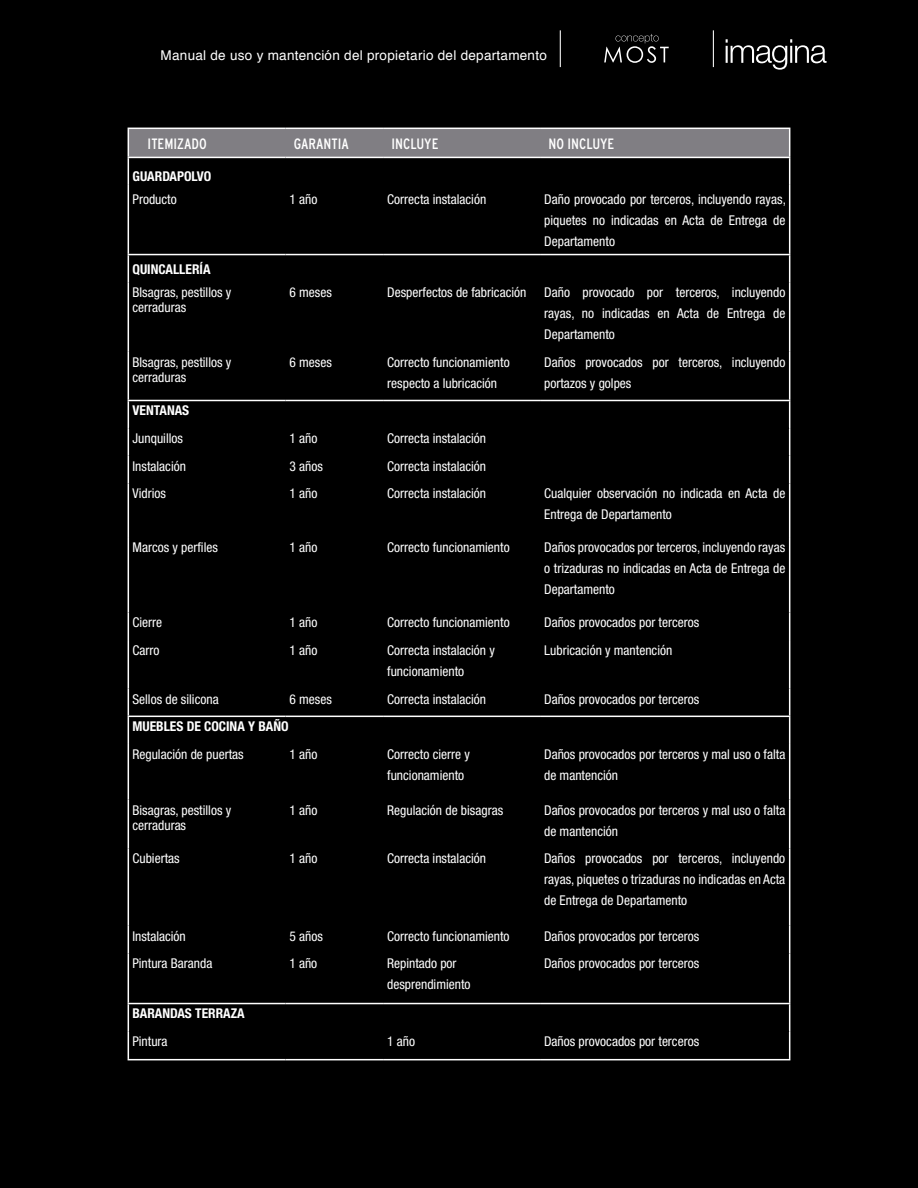
<style>
.page{position:relative;width:918px;height:1188px;background:#000}
.page>*{position:absolute;margin:0;border:0;box-sizing:border-box;transform-origin:0 0}
.t1{font:condensed 15px "Interstate";color:#fff}
.t2{font:condensed 13.5px/21px "Helvetica Neue";color:#fff}
.t3{font:700 condensed 13.5px "Helvetica Neue";color:#fff}
.t4{font:13.5px "Helvetica";letter-spacing:.02em;color:#fff}
</style>
<div class="page">
<svg style="left:726px;top:39px;width:101px;height:31px"></svg>
<hr style="left:713px;top:30px;width:1px;height:37px;background:#fff">
<hr style="left:560px;top:30px;width:1px;height:37px;background:#fff">
<svg style="left:604px;top:34px;width:65px;height:29px"></svg>
<hr style="left:789px;top:185px;width:1px;height:69px;background:#fff">
<svg style="left:128px;top:128px;width:662px;height:57px"></svg>
<hr style="left:128px;top:185px;width:1px;height:69px;background:#fff">
<hr style="left:128px;top:157px;width:157px;height:1px;background:#fff">
<hr style="left:285px;top:157px;width:98px;height:1px;background:#fff">
<hr style="left:383px;top:157px;width:157px;height:1px;background:#fff">
<hr style="left:540px;top:157px;width:250px;height:1px;background:#fff">
<hr style="left:128px;top:254px;width:157px;height:1px;background:#fff">
<svg style="left:128px;top:255px;width:1px;height:27px"></svg>
<hr style="left:285px;top:254px;width:98px;height:1px;background:#fff">
<hr style="left:383px;top:254px;width:157px;height:1px;background:#fff">
<hr style="left:540px;top:254px;width:250px;height:1px;background:#fff">
<svg style="left:789px;top:255px;width:1px;height:27px"></svg>
<hr style="left:128px;top:282px;width:1px;height:70px;background:#fff">
<hr style="left:789px;top:282px;width:1px;height:70px;background:#fff">
<hr style="left:128px;top:352px;width:1px;height:48px;background:#fff">
<hr style="left:789px;top:352px;width:1px;height:48px;background:#fff">
<hr style="left:128px;top:400px;width:157px;height:1px;background:#fff">
<hr style="left:285px;top:400px;width:98px;height:1px;background:#fff">
<hr style="left:383px;top:400px;width:157px;height:1px;background:#fff">
<hr style="left:540px;top:400px;width:250px;height:1px;background:#fff">
<svg style="left:128px;top:401px;width:1px;height:82px"></svg>
<svg style="left:789px;top:401px;width:1px;height:82px"></svg>
<hr style="left:128px;top:483px;width:1px;height:54px;background:#fff">
<hr style="left:789px;top:483px;width:1px;height:54px;background:#fff">
<hr style="left:128px;top:537px;width:1px;height:75px;background:#fff">
<hr style="left:789px;top:537px;width:1px;height:75px;background:#fff">
<svg style="left:128px;top:612px;width:1px;height:28px"></svg>
<svg style="left:789px;top:612px;width:1px;height:28px"></svg>
<hr style="left:128px;top:640px;width:1px;height:49px;background:#fff">
<hr style="left:789px;top:640px;width:1px;height:49px;background:#fff">
<hr style="left:128px;top:716px;width:157px;height:1px;background:#fff">
<svg style="left:128px;top:689px;width:1px;height:55px"></svg>
<hr style="left:285px;top:716px;width:98px;height:1px;background:#fff">
<hr style="left:383px;top:716px;width:157px;height:1px;background:#fff">
<hr style="left:540px;top:716px;width:250px;height:1px;background:#fff">
<svg style="left:789px;top:689px;width:1px;height:55px"></svg>
<hr style="left:128px;top:744px;width:1px;height:56px;background:#fff">
<hr style="left:789px;top:744px;width:1px;height:56px;background:#fff">
<hr style="left:128px;top:800px;width:1px;height:48px;background:#fff">
<hr style="left:789px;top:800px;width:1px;height:48px;background:#fff">
<hr style="left:128px;top:848px;width:1px;height:78px;background:#fff">
<hr style="left:789px;top:848px;width:1px;height:78px;background:#fff">
<svg style="left:128px;top:926px;width:1px;height:27px"></svg>
<svg style="left:789px;top:926px;width:1px;height:27px"></svg>
<hr style="left:128px;top:953px;width:1px;height:50px;background:#fff">
<hr style="left:789px;top:953px;width:1px;height:50px;background:#fff">
<svg style="left:128px;top:1004px;width:1px;height:55px"></svg>
<svg style="left:789px;top:1004px;width:1px;height:55px"></svg>
<hr style="left:128px;top:1003px;width:157px;height:1px;background:#fff">
<hr style="left:285px;top:1003px;width:98px;height:1px;background:#fff">
<hr style="left:383px;top:1003px;width:157px;height:1px;background:#fff">
<hr style="left:540px;top:1003px;width:250px;height:1px;background:#fff">
<hr style="left:128px;top:1059px;width:157px;height:1px;background:#fff">
<hr style="left:285px;top:1059px;width:98px;height:1px;background:#fff">
<hr style="left:383px;top:1059px;width:157px;height:1px;background:#fff">
<hr style="left:540px;top:1059px;width:250px;height:1px;background:#fff">
<p class="t4" style="left:161px;top:45px;width:388px">Manual de uso y mantención del propietario del departamento</p>
<p class="t1" style="left:148px;top:135px;width:61px">ITEMIZADO</p>
<p class="t1" style="left:294px;top:135px;width:57px">GARANTIA</p>
<p class="t1" style="left:392px;top:135px;width:48px">INCLUYE</p>
<p class="t1" style="left:549px;top:135px;width:67px">NO INCLUYE</p>
<p class="t3" style="left:133px;top:168px;width:80px">GUARDAPOLVO</p>
<p class="t2" style="left:133px;top:189px;width:46px">Producto</p>
<p class="t2" style="left:290px;top:189px;width:29px">1 año</p>
<p class="t2" style="left:387px;top:189px;width:100px">Correcta instalación</p>
<p class="t2" style="left:544px;top:189px;width:243px;text-align:justify">Daño provocado por terceros, incluyendo rayas, piquetes no indicadas en Acta de Entrega de Departamento</p>
<p class="t3" style="left:133px;top:261px;width:80px">QUINCALLERÍA</p>
<p class="t2" style="left:133px;top:285px;width:100px;line-height:15px">BIsagras, pestillos y cerraduras</p>
<p class="t2" style="left:290px;top:282px;width:44px">6 meses</p>
<p class="t2" style="left:387px;top:282px;width:141px">Desperfectos de fabricación</p>
<p class="t2" style="left:544px;top:282px;width:243px;text-align:justify">Daño provocado por terceros, incluyendo rayas, no indicadas en Acta de Entrega de Departamento</p>
<p class="t2" style="left:133px;top:354px;width:100px;line-height:15px">BIsagras, pestillos y cerraduras</p>
<p class="t2" style="left:289px;top:351px;width:44px">6 meses</p>
<p class="t2" style="left:387px;top:351px;width:124px">Correcto funcionamiento respecto a lubricación</p>
<p class="t2" style="left:544px;top:351px;width:243px">Daños provocados por terceros, incluyendo portazos y golpes</p>
<p class="t3" style="left:133px;top:402px;width:58px">VENTANAS</p>
<p class="t2" style="left:133px;top:428px;width:52px">Junquillos</p>
<p class="t2" style="left:289px;top:428px;width:29px">1 año</p>
<p class="t2" style="left:387px;top:428px;width:100px">Correcta instalación</p>
<p class="t2" style="left:133px;top:455px;width:55px">Instalación</p>
<p class="t2" style="left:289px;top:455px;width:35px">3 años</p>
<p class="t2" style="left:387px;top:455px;width:100px">Correcta instalación</p>
<p class="t2" style="left:133px;top:483px;width:35px">Vidrios</p>
<p class="t2" style="left:289px;top:483px;width:29px">1 año</p>
<p class="t2" style="left:387px;top:483px;width:100px">Correcta instalación</p>
<p class="t2" style="left:544px;top:483px;width:243px">Cualquier observación no indicada en Acta de<br>Entrega de Departamento</p>
<p class="t2" style="left:133px;top:537px;width:87px">Marcos y perfiles</p>
<p class="t2" style="left:289px;top:537px;width:29px">1 año</p>
<p class="t2" style="left:387px;top:537px;width:124px">Correcto funcionamiento</p>
<p class="t2" style="left:544px;top:537px;width:243px;text-align:justify">Daños provocados por terceros, incluyendo rayas o trizaduras no indicadas en Acta de Entrega de Departamento</p>
<p class="t2" style="left:132px;top:612px;width:31px">Cierre</p>
<p class="t2" style="left:289px;top:612px;width:29px">1 año</p>
<p class="t2" style="left:387px;top:612px;width:124px">Correcto funcionamiento</p>
<p class="t2" style="left:544px;top:612px;width:157px">Daños provocados por terceros</p>
<p class="t2" style="left:132px;top:640px;width:28px">Carro</p>
<p class="t2" style="left:289px;top:640px;width:29px">1 año</p>
<p class="t2" style="left:387px;top:640px;width:109px">Correcta instalación y funcionamiento</p>
<p class="t2" style="left:544px;top:640px;width:130px">Lubricación y mantención</p>
<p class="t2" style="left:132px;top:688px;width:88px">Sellos de silicona</p>
<p class="t2" style="left:289px;top:688px;width:44px">6 meses</p>
<p class="t2" style="left:387px;top:688px;width:100px">Correcta instalación</p>
<p class="t2" style="left:544px;top:688px;width:157px">Daños provocados por terceros</p>
<p class="t3" style="left:132px;top:718px;width:158px">MUEBLES DE COCINA Y BAÑO</p>
<p class="t2" style="left:132px;top:744px;width:113px">Regulación de puertas</p>
<p class="t2" style="left:289px;top:744px;width:29px">1 año</p>
<p class="t2" style="left:387px;top:744px;width:84px">Correcto cierre y funcionamiento</p>
<p class="t2" style="left:544px;top:744px;width:243px">Daños provocados por terceros y mal uso o falta de mantención</p>
<p class="t2" style="left:132px;top:802px;width:100px;line-height:15px">Bisagras, pestillos y cerraduras</p>
<p class="t2" style="left:289px;top:799px;width:29px">1 año</p>
<p class="t2" style="left:387px;top:799px;width:118px">Regulación de bisagras</p>
<p class="t2" style="left:544px;top:799px;width:243px">Daños provocados por terceros y mal uso o falta de mantención</p>
<p class="t2" style="left:132px;top:848px;width:49px">Cubiertas</p>
<p class="t2" style="left:289px;top:848px;width:29px">1 año</p>
<p class="t2" style="left:387px;top:848px;width:100px">Correcta instalación</p>
<p class="t2" style="left:544px;top:848px;width:243px;text-align:justify">Daños provocados por terceros, incluyendo rayas, piquetes o trizaduras no indicadas en Acta de Entrega de Departamento</p>
<p class="t2" style="left:132px;top:925px;width:55px">Instalación</p>
<p class="t2" style="left:289px;top:925px;width:35px">5 años</p>
<p class="t2" style="left:387px;top:925px;width:124px">Correcto funcionamiento</p>
<p class="t2" style="left:544px;top:925px;width:157px">Daños provocados por terceros</p>
<p class="t2" style="left:132px;top:953px;width:81px">Pintura Baranda</p>
<p class="t2" style="left:289px;top:953px;width:29px">1 año</p>
<p class="t2" style="left:387px;top:953px;width:85px">Repintado por desprendimiento</p>
<p class="t2" style="left:544px;top:953px;width:157px">Daños provocados por terceros</p>
<p class="t3" style="left:132px;top:1005px;width:114px">BARANDAS TERRAZA</p>
<p class="t2" style="left:132px;top:1031px;width:37px">Pintura</p>
<p class="t2" style="left:387px;top:1031px;width:29px">1 año</p>
<p class="t2" style="left:544px;top:1031px;width:157px">Daños provocados por terceros</p>
</div>
